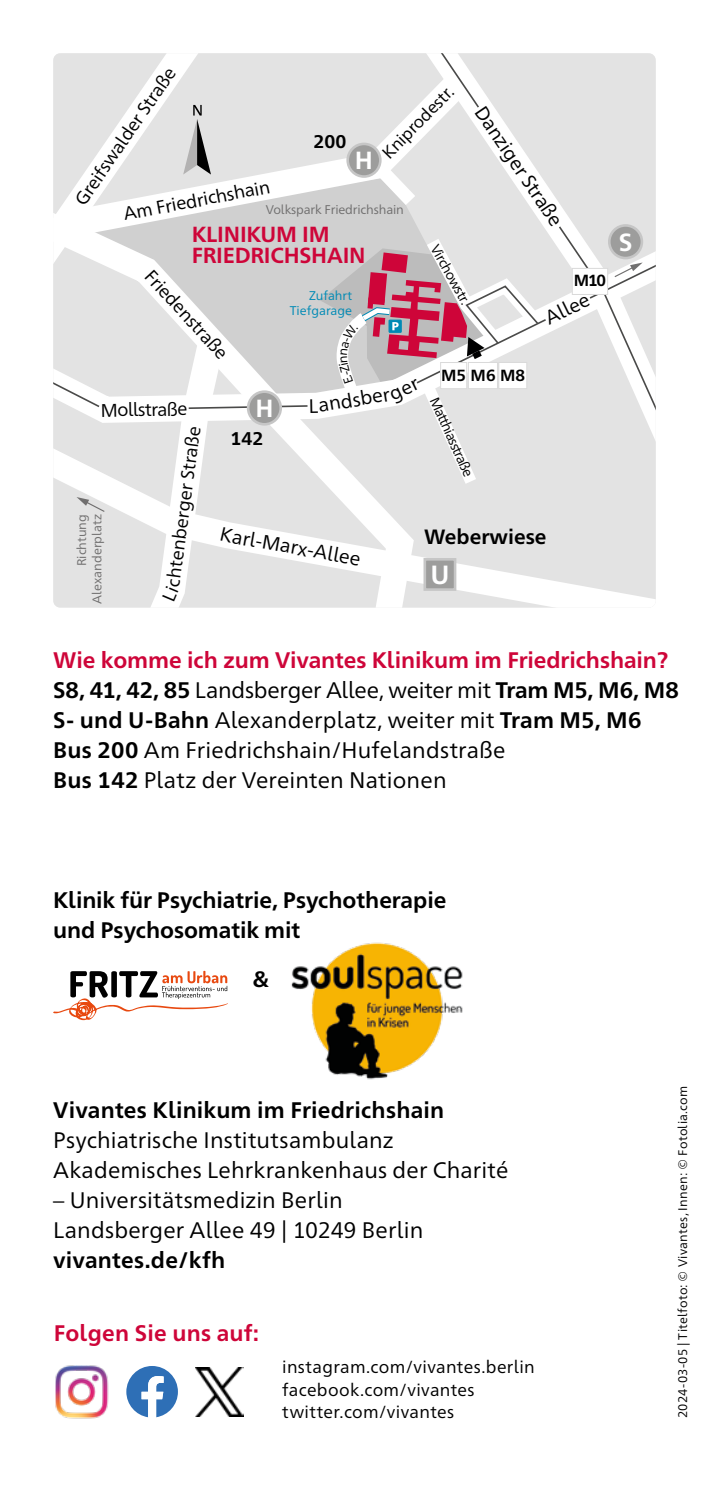
<style>
.page{position:relative;width:709px;height:1489px;background:#fff}
.page>*{position:absolute;margin:0;border:0;box-sizing:border-box;transform-origin:0 0}
.t1{font:700 26.25px "Frutiger Neue 1450 Pro";color:#fff}
.t2{font:700 24.75px "Frutiger Neue 1450 Pro";color:#fff}
.t3{font:22.5px "Frutiger Neue 1450 Pro";letter-spacing:.005em;color:#000}
.t4{font:700 22.5px/30px "Frutiger Neue 1450 Pro";letter-spacing:-.005em;color:#ce0539}
.t5{font:700 22.5px/30px "Frutiger Neue 1450 Pro";color:#000}
.t6{font:700 21.75px/21.8px "Frutiger Neue 1450 Pro";letter-spacing:-.01em;color:#ce0539}
.t7{font:700 20.75px "Frutiger Neue 1450 Pro";color:#000}
.t8{font:19.5px "Frutiger Neue 1450 Pro";color:#000}
.t9{font:18.5px "Frutiger Neue 1450 Pro";color:#000}
.t10{font:700 18.5px "Frutiger Neue 1450 Pro";color:#000}
.t11{font:17.5px "Frutiger Neue 1450 Pro";letter-spacing:.015em;color:#000}
.t12{font:17.25px "Frutiger Neue 1450 Pro";color:#000}
.t13{font:700 16px "Frutiger Neue 1450 Pro";color:#000}
.t14{font:13.75px "Frutiger Neue 1450 Pro";color:#000}
.t15{font:12.75px/15.2px "Frutiger Neue 1450 Pro";letter-spacing:-.01em;color:#706f6f;text-align:right}
.t16{font:12.75px/15.2px "Frutiger Neue 1450 Pro";color:#008ab5;text-align:right}
.t17{font:12.5px "Frutiger Neue 1450 Pro";letter-spacing:.02em;color:#000}
.s1{color:#000}
.s2{font-weight:400;color:#000}
.s3{font-weight:700}
</style>
<div class="page">
<svg style="left:126px;top:1366px;width:52px;height:51px"></svg>
<img style="left:55px;top:1365px;width:53px;height:53px">
<img style="left:195px;top:1367px;width:49px;height:49px">
<img style="left:291px;top:942px;width:172px;height:138px">
<svg style="left:53px;top:970px;width:175px;height:50px"></svg>
<svg style="left:53px;top:353px;width:68px;height:254px"></svg>
<svg style="left:53px;top:53px;width:68px;height:300px"></svg>
<svg style="left:53px;top:355px;width:48px;height:53px"></svg>
<svg style="left:77px;top:497px;width:29px;height:16px"></svg>
<svg style="left:121px;top:53px;width:535px;height:554px"></svg>
<p class="t9" style="left:68px;top:195px;width:165px;rotate:-55deg">Greifswalder Straße</p>
<p class="t12" style="left:376px;top:147px;width:96px;rotate:-46deg">Kniprodestr.</p>
<p class="t8" style="left:491px;top:100px;width:142px;rotate:56deg">Danziger Straße</p>
<p class="t10" style="left:313px;top:128px;width:34px">200</p>
<p class="t2" style="left:355px;top:142px;width:20px">H</p>
<p class="t9" style="left:121px;top:201px;width:150px;rotate:-11deg">Am Friedrichshain</p>
<p class="t15" style="left:266px;top:201px;width:140px">Volkspark Friedrichshain</p>
<p class="t6" style="left:192px;top:221px;width:175px">KLINIKUM IM<br>FRIEDRICHSHAIN</p>
<p class="t16" style="left:290px;top:286px;width:64px">Zufahrt<br>Tiefgarage</p>
<p class="t14" style="left:443px;top:240px;width:68px;rotate:61deg">Virchowstr.</p>
<p class="t9" style="left:159px;top:263px;width:115px;rotate:48deg">Friedenstraße</p>
<p class="t13" style="left:574px;top:269px;width:34px">M10</p>
<p class="t8" style="left:540px;top:306px;width:49px;rotate:-26deg">Allee</p>
<p class="t9" style="left:100px;top:396px;width:88px;rotate:-1deg">Mollstraße</p>
<p class="t15" style="left:73px;top:603px;width:91px;rotate:-90deg">Richtung<br>Alexanderplatz</p>
<p class="t9" style="left:159px;top:584px;width:164px;rotate:-82deg">chtenberger Straße</p>
<p class="t2" style="left:255px;top:390px;width:20px">H</p>
<p class="t10" style="left:230px;top:425px;width:34px">142</p>
<p class="t8" style="left:316px;top:391px;width:74px;rotate:-9deg">andsber</p>
<p class="t8" style="left:235px;top:522px;width:132px;rotate:10deg">arl-Marx-Allee</p>
<p class="t13" style="left:441px;top:364px;width:85px">M5 M6 M8</p>
<p class="t14" style="left:443px;top:393px;width:88px;rotate:66deg">Matthiasstraße</p>
<p class="t7" style="left:424px;top:522px;width:124px">Weberwiese</p>
<p class="t1" style="left:430px;top:555px;width:21px">U</p>
<p class="t2" style="left:618px;top:224px;width:15px">S</p>
<p class="t4" style="left:53px;top:643px;width:627px">Wie komme ich zum Vivantes Klinikum im Friedrichshain?<br><span class="s1">S8, 41, 42, 85</span> <span class="s2">Landsberger Allee, weiter mit</span> <span class="s1">Tram M5, M6, M8</span></p>
<p class="t3" style="left:53px;top:703px;width:590px"><span class="s3">S- und U-Bahn</span> Alexanderplatz, weiter mit <span class="s3">Tram M5, M6</span></p>
<p class="t3" style="left:53px;top:733px;width:454px"><span class="s3">Bus 200</span> Am Friedrichshain/Hufelandstraße</p>
<p class="t3" style="left:53px;top:763px;width:395px"><span class="s3">Bus 142</span> Platz der Vereinten Nationen</p>
<p class="t5" style="left:53px;top:883px;width:395px">Klinik für Psychiatrie, Psychotherapie und Psychosomatik mit</p>
<p class="t5" style="left:252px;top:962px;width:18px">&amp;</p>
<p class="t5" style="left:53px;top:1093px;width:392px">Vivantes Klinikum im Friedrichshain</p>
<p class="t3" style="left:53px;top:1123px;width:342px">Psychiatrische Institutsambulanz</p>
<p class="t3" style="left:53px;top:1153px;width:457px">Akademisches Lehrkrankenhaus der Charité</p>
<p class="t3" style="left:53px;top:1183px;width:291px">– Universitätsmedizin Berlin</p>
<p class="t3" style="left:53px;top:1213px;width:372px">Landsberger Allee 49 | 10249 Berlin</p>
<p class="t5" style="left:53px;top:1243px;width:174px">vivantes.de/kfh</p>
<p class="t4" style="left:54px;top:1316px;width:207px">Folgen Sie uns auf:</p>
<p class="t11" style="left:282px;top:1353px;width:254px">instagram.com/vivantes.berlin</p>
<p class="t11" style="left:282px;top:1376px;width:194px">facebook.com/vivantes</p>
<p class="t11" style="left:282px;top:1398px;width:173px">twitter.com/vivantes</p>
<p class="t17" style="left:673px;top:1417px;width:334px;rotate:-90deg">2024-03-05 | Titelfoto: © Vivantes, Innen: © Fotolia.com</p>
</div>
